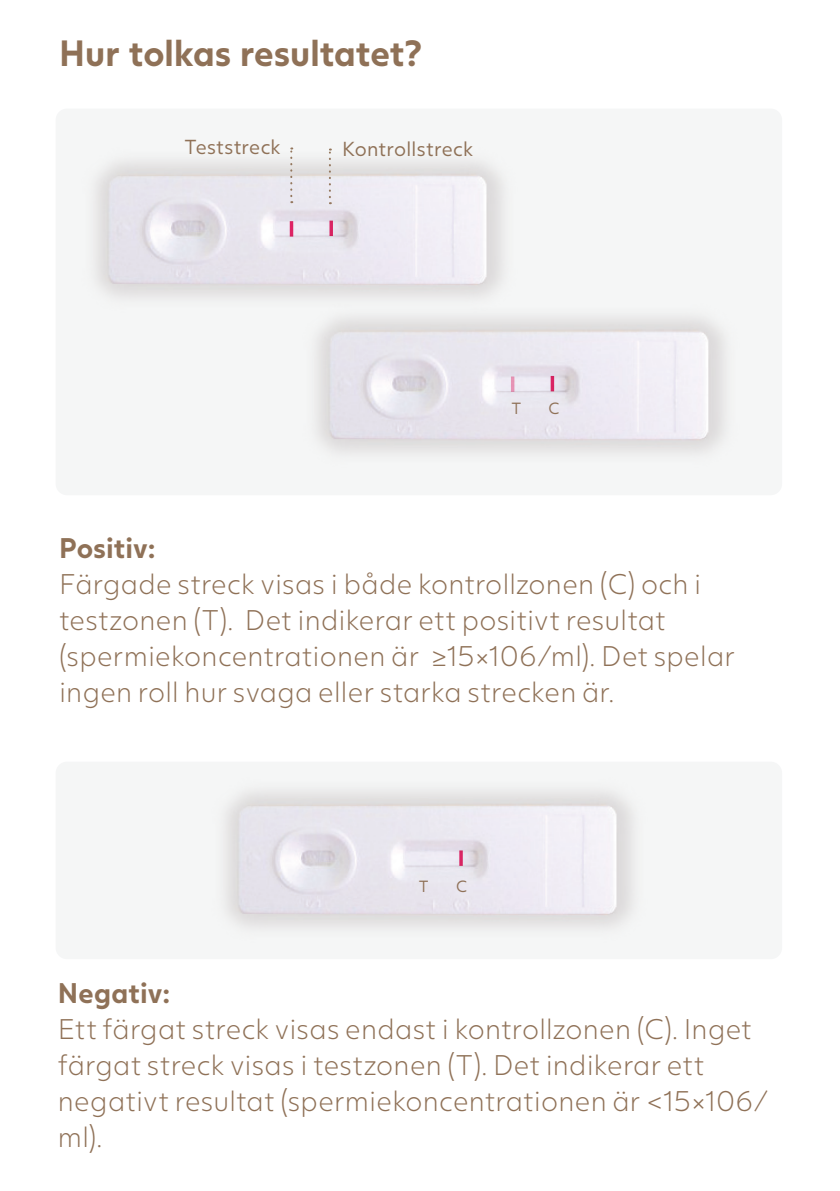
<style>
.page{position:relative;width:840px;height:1191px;background:#fff}
.page>*{position:absolute;margin:0;border:0;box-sizing:border-box;transform-origin:0 0}
.t1{font:700 36px "Juli Sans";color:#8f7157}
.t2{font:300 28px/36px "Juli Sans";letter-spacing:.01em;color:#8f7157}
.t3{font:700 28px "Juli Sans";letter-spacing:.005em;color:#8f7157}
.t4{font:20px "Juli Sans";letter-spacing:.01em;color:#8f7157}
.t5{font:16px "Juli Sans";color:#8f7157}
</style>
<div class="page">
<div style="left:56px;top:109px;width:725px;height:386px;background:#f2f3f4;border-radius:11px"></div>
<img style="left:96px;top:147px;width:406px;height:150px">
<div style="left:56px;top:761px;width:725px;height:198px;background:#f2f3f4;border-radius:11px"></div>
<svg style="left:329px;top:148px;width:2px;height:56px"></svg>
<svg style="left:290px;top:147px;width:2px;height:56px"></svg>
<svg style="left:329px;top:221px;width:4px;height:15px"></svg>
<svg style="left:289px;top:221px;width:4px;height:15px"></svg>
<img style="left:226px;top:792px;width:406px;height:135px">
<hr style="left:459px;top:850px;width:3px;height:16px;background:#ee1059">
<img style="left:287px;top:287px;width:437px;height:165px">
<svg style="left:550px;top:376px;width:4px;height:15px"></svg>
<svg style="left:510px;top:376px;width:4px;height:16px"></svg>
<p class="t1" style="left:59px;top:23px;width:365px">Hur tolkas resultatet?</p>
<p class="t4" style="left:184px;top:132px;width:98px">Teststreck</p>
<p class="t4" style="left:342px;top:133px;width:132px">Kontrollstreck</p>
<p class="t5" style="left:511px;top:396px;width:11px">T</p>
<p class="t5" style="left:548px;top:396px;width:13px">C</p>
<p class="t3" style="left:59px;top:525px;width:98px">Positiv:</p>
<p class="t2" style="left:59px;top:564px;width:677px">Färgade streck visas i både kontrollzonen (C) och i testzonen (T). Det indikerar ett positivt resultat (spermiekoncentrationen är ≥15×106/ml). Det spelar ingen roll hur svaga eller starka strecken är.</p>
<p class="t5" style="left:418px;top:873px;width:11px">T</p>
<p class="t5" style="left:455px;top:873px;width:13px">C</p>
<p class="t3" style="left:58px;top:970px;width:114px">Negativ:</p>
<p class="t2" style="left:58px;top:1009px;width:712px">Ett färgat streck visas endast i kontrollzonen (C). Inget färgat streck visas i testzonen (T). Det indikerar ett negativt resultat (spermiekoncentrationen är &lt;15×106/ ml).</p>
</div>
